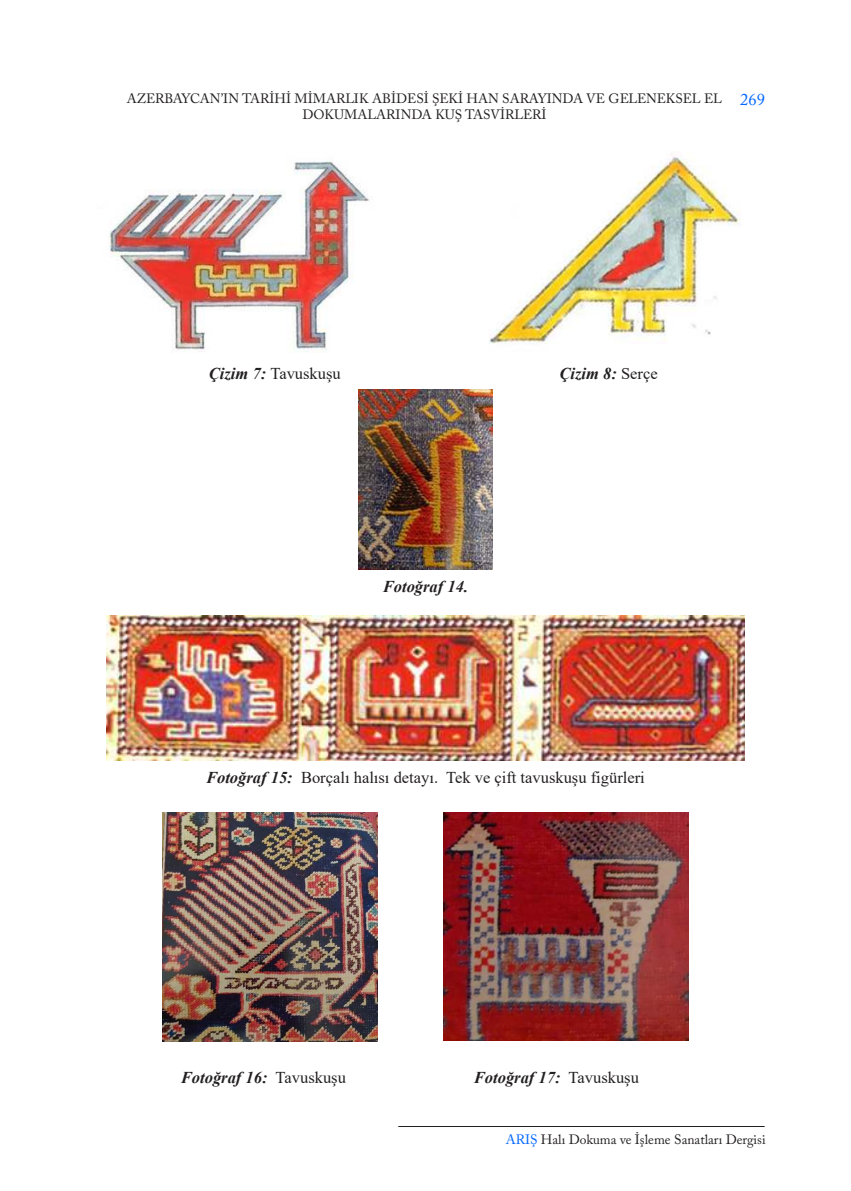
<style>
.page{position:relative;width:851px;height:1191px;background:#fff}
.page>*{position:absolute;margin:0;border:0;box-sizing:border-box;transform-origin:0 0}
.t1{font:16.5px "Times New Roman";color:#221f1f}
.t2{font:italic 700 16.5px "Times New Roman";color:#221f1f}
.t3{font:16.5px "Adobe Caslon Pro";color:#06f}
.t4{font:13.5px/16.5px "Adobe Caslon Pro";color:#221f1f;text-align:center}
.s1{font-weight:700;font-style:italic}
.s2{font-weight:400;font-style:normal}
.s3{color:#06f}
</style>
<div class="page">
<hr style="left:398px;top:1126px;width:366px;height:1px;background:#221f1f">
<img style="left:109px;top:161px;width:260px;height:191px">
<img style="left:489px;top:153px;width:252px;height:191px">
<img style="left:358px;top:390px;width:134px;height:179px">
<img style="left:106px;top:615px;width:638px;height:145px">
<img style="left:162px;top:813px;width:215px;height:228px">
<img style="left:443px;top:813px;width:245px;height:227px">
<p class="t4" style="left:127px;top:91px;width:596px">AZERBAYCAN’IN TARİHİ MİMARLIK ABİDESİ ŞEKİ HAN SARAYINDA VE GELENEKSEL EL<br>DOKUMALARINDA KUŞ TASVİRLERİ</p>
<p class="t3" style="left:740px;top:91px;width:26px">269</p>
<p class="t1" style="left:209px;top:361px;width:133px"><span class="s1">Çizim 7:</span> Tavuskuşu</p>
<p class="t2" style="left:559px;top:362px;width:100px">Çizim 8: <span class="s2">Serçe</span></p>
<p class="t2" style="left:383px;top:574px;width:87px">Fotoğraf 14.</p>
<p class="t1" style="left:206px;top:765px;width:440px"><span class="s1">Fotoğraf 15:</span> Borçalı halısı detayı. Tek ve çift tavuskuşu figürleri</p>
<p class="t2" style="left:181px;top:1065px;width:166px">Fotoğraf 16: <span class="s2">Tavuskuşu</span></p>
<p class="t2" style="left:474px;top:1065px;width:166px">Fotoğraf 17: <span class="s2">Tavuskuşu</span></p>
<p class="t4" style="left:505px;top:1131px;width:261px"><span class="s3">ARIŞ</span> Halı Dokuma ve İşleme Sanatları Dergisi</p>
</div>
